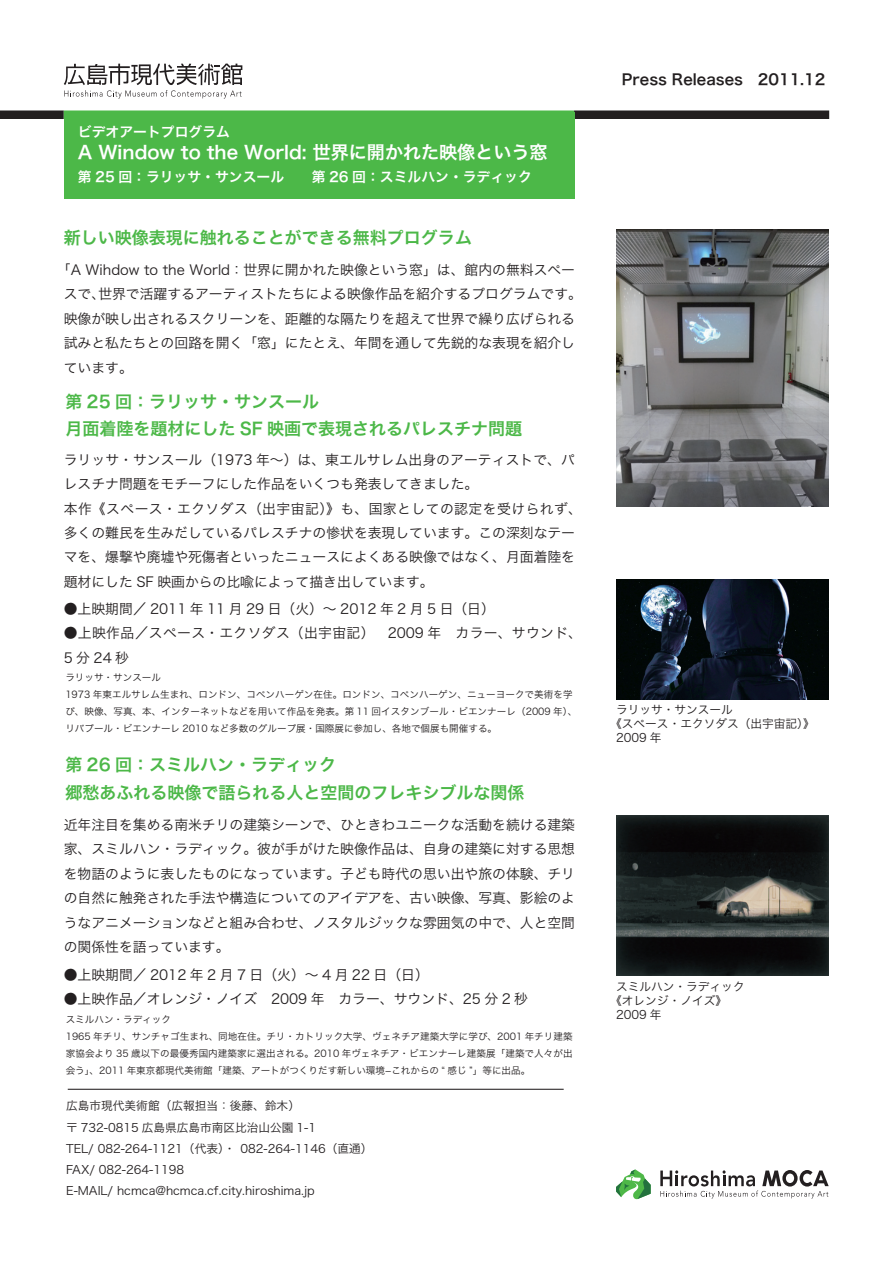
<style>
.page{position:relative;width:893px;height:1263px;background:#fff}
.page>*{position:absolute;margin:0;border:0;box-sizing:border-box;transform-origin:0 0}
.t1{font:18px "Hira Kaku Pro W6";color:#fff}
.t2{font:16.95px/27.3px "Hira Kaku Pro W6";color:#4cb848}
.t3{font:14.85px "Hira Kaku Pro W6";color:#231f20}
.t4{font:13.8px/24.5px "Hira Kaku Pro W3";color:#231f20}
.t5{font:13.8px "Hira Kaku Pro N W3";color:#231f20}
.t6{font:13.8px "Hira Kaku Pro W6";color:#fff}
.t7{font:13.8px/24.5px "Hira Kaku Pro W3";letter-spacing:.025em;color:#231f20}
.t8{font:11.7px/21.3px "Hira Kaku Pro W3";color:#231f20}
.t9{font:11.7px "Hira Kaku Pro N W3";color:#231f20}
.t10{font:9.6px/17px "Hira Kaku Pro W3";letter-spacing:.005em;color:#231f20}
</style>
<div class="page">
<div style="left:0;top:110px;width:64px;height:9px;background:#231f20"></div>
<div style="left:574px;top:110px;width:255px;height:9px;background:#231f20"></div>
<div style="left:65px;top:112px;width:510px;height:86px;background:#4cb848"></div>
<svg style="left:64px;top:64px;width:178px;height:35px"></svg>
<svg style="left:616px;top:1169px;width:35px;height:30px"></svg>
<svg style="left:660px;top:1170px;width:169px;height:28px"></svg>
<div style="left:64px;top:110px;width:510px;height:9px;background:#4cb848"></div>
<hr style="left:68px;top:1089px;width:496px;height:1px;background:#231f20">
<img style="left:616px;top:579px;width:213px;height:120px">
<img style="left:616px;top:816px;width:213px;height:159px">
<img style="left:616px;top:229px;width:212px;height:278px">
<p class="t6" style="left:78px;top:119px;width:154px">ビデオアートプログラム</p>
<h1 class="t1" style="left:78px;top:136px;width:471px">A Window to the World: 世界に開かれた映像という窓</h1>
<p class="t6" style="left:78px;top:165px;width:455px">第 25 回：ラリッサ・サンスール　　第 26 回：スミルハン・ラディック</p>
<p class="t2" style="left:64px;top:223px;width:410px">新しい映像表現に触れることができる無料プログラム</p>
<p class="t4" style="left:98px;top:256px;width:485px;text-indent:-41px">「A Wihdow to the World：世界に開かれた映像という窓」は、館内の無料スペー世界で活躍するアーティストたちによる映像作品を紹介するプログラムです。</p>
<p class="t4" style="left:64px;top:281px;width:513px">スで、<br>映像が映し出されるスクリーンを、距離的な隔たりを超えて世界で繰り広げられる試みと私たちとの回路を開く「窓」にたとえ、年間を通して先鋭的な表現を紹介しています。</p>
<p class="t2" style="left:65px;top:387px;width:458px">第 25 回：ラリッサ・サンスール<br>月面着陸を題材にした SF 映画で表現されるパレスチナ問題</p>
<p class="t4" style="left:64px;top:446px;width:520px">ラリッサ・サンスール（1973 年〜）は、東エルサレム出身のアーティストで、パレスチナ問題をモチーフにした作品をいくつも発表してきました。<br>本作《スペース・エクソダス（出宇宙記）》も、国家としての認定を受けられず、多くの難民を生みだしているパレスチナの惨状を表現しています。この深刻なテーマを、爆撃や廃墟や死傷者といったニュースによくある映像ではなく、月面着陸を題材にした SF 映画からの比喩によって描き出しています。</p>
<p class="t4" style="left:64px;top:596px;width:433px">●上映期間／ 2011 年 11 月 29 日（火）〜 2012 年 2 月 5 日（日(</p>
<p class="t7" style="left:64px;top:620px;width:520px">●上映作品／スペース・エクソダス（出宇宙記）　2009 年　カラー、サウンド、<br>5分 24 秒</p>
<p class="t10" style="left:65px;top:668px;width:513px">ラリッサ・サンスール<br>1973 年東エルサレム生まれ、ロンドン、コペンハーゲン在住。ロンドン、コペンハーゲン、ニューヨークで美術を学び、映像、写真、本、インターネットなどを用いて作品を発表。第 11 回イスタンブール・ビエンナーレ（2009 年、(リバプール・ビエンナーレ 2010 など多数のグループ展・国際展に参加し、各地で個展も開催する。</p>
<p class="t2" style="left:65px;top:751px;width:461px">第 26 回：スミルハン・ラディック<br>郷愁あふれる映像で語られる人と空間のフレキシブルな関係</p>
<p class="t4" style="left:64px;top:812px;width:513px;text-align:justify">近年注目を集める南米チリの建築シーンで、ひときわユニークな活動を続ける建築家、スミルハン・ラディック。彼が手がけた映像作品は、自身の建築に対する思想を物語のように表したものになっています。子ども時代の思い出や旅の体験、チリの自然に触発された手法や構造についてのアイデアを、古い映像、写真、影絵のようなアニメーションなどと組み合わせ、ノスタルジックな雰囲気の中で、人と空間の関係性を語っています。</p>
<p class="t5" style="left:64px;top:962px;width:367px">●上映期間／ 2012 年 2 月 7 日（火）〜 4 月 22 日（日(</p>
<p class="t5" style="left:64px;top:986px;width:466px">●上映作品／オレンジ・ノイズ　2009 年　カラー、サウンド、25 分 2 秒</p>
<p class="t10" style="left:66px;top:1010px;width:508px">スミルハン・ラディック<br>1965 年チリ、サンチャゴ生まれ、同地在住。チリ・カトリック大学、ヴェネチア建築大学に学び、2001 年チリ建築家協会より 35 歳以下の最優秀国内建築家に選出される。2010 年ヴェネチア・ビエンナーレ建築展「建築で人々が出会う」、2011 年東京都現代美術館「建築、アートがつくりだす新しい環境−これからの “ 感じ ”」等に出品。</p>
<p class="t8" style="left:66px;top:1094px;width:308px">広島市現代美術館（広報担当：後藤、鈴木(<br>〒 732-0815 広島県広島市南区比治山公園 1-1<br>TEL/ 082-264-1121（代表）・ 082-264-1146（直通(<br>FAX/ 082-264-1198<br>E-MAIL/ hcmca@hcmca.cf.city.hiroshima j p.</p>
<p class="t3" style="left:622px;top:66px;width:123px">Press Releases</p>
<p class="t3" style="left:758px;top:66px;width:69px">2011.12</p>
<p class="t9" style="left:616px;top:699px;width:118px">ラリッサ・サンスール</p>
<p class="t9" style="left:610px;top:713px;width:206px">《スペース・エクソダス（出宇宙記《(</p>
<p class="t9" style="left:616px;top:727px;width:47px">2009 年</p>
<p class="t9" style="left:616px;top:977px;width:130px">スミルハン・ラディック</p>
<p class="t9" style="left:610px;top:990px;width:118px">《オレンジ・ノイズ《</p>
<p class="t9" style="left:616px;top:1004px;width:47px">2009 年</p>
</div>
